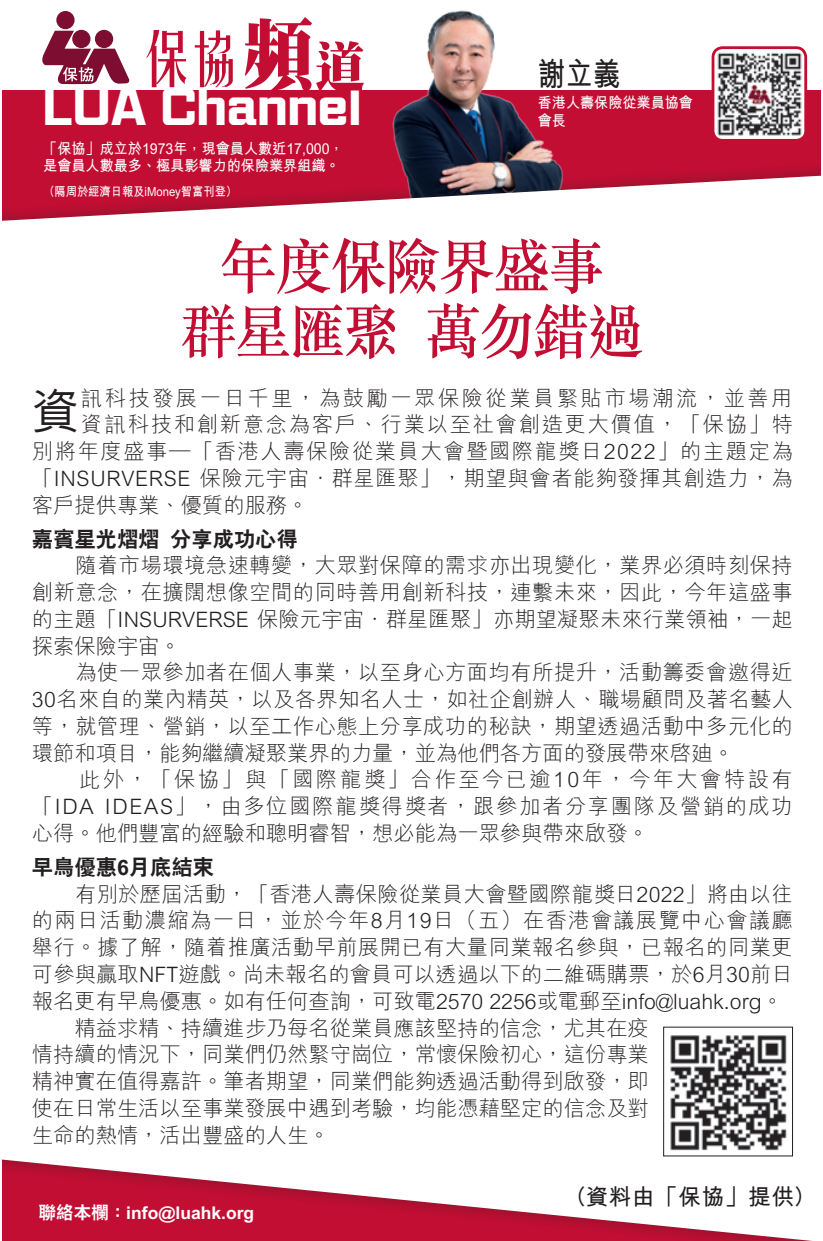
<style>
.page{position:relative;width:823px;height:1241px;background:#fff}
.page>*{position:absolute;margin:0;border:0;box-sizing:border-box;transform-origin:0 0}
.t1{font:60px/65px "M Sung Medium HKSCS";letter-spacing:-.045em;color:#c30e33;text-align:center;scale:.95 1}
.t2{font:49.75px "CJ Ngai Bold HKSCS";color:#fff}
.t3{font:48px "M Hei Medium HKSCS";color:#231f20}
.t4{font:32.5px "M Hei Bold HKSCS";color:#231f20;scale:.85 1}
.t5{font:22.5px "M Hei Bold HKSCS";letter-spacing:.03em;color:#231f20}
.t6{font:21.25px/26.8px "M Hei Light HKSCS";letter-spacing:.005em;color:#231f20;text-align:justify}
.t7{font:21.25px "M Hei Light HKSCS";letter-spacing:.035em;color:#231f20}
.t8{font:21.25px "M Hei Light HKSCS";letter-spacing:.075em;color:#231f20}
.t9{font:21.25px "M Hei Light HKSCS";letter-spacing:.06em;color:#231f20}
.t10{font:21.25px "M Hei Light HKSCS";letter-spacing:.025em;color:#231f20}
.t11{font:21.25px "M Hei Light HKSCS";letter-spacing:.08em;color:#231f20}
.t12{font:21.25px "M Hei Light HKSCS";letter-spacing:.12em;color:#231f20}
.t13{font:21.25px "C Hei 2 Xbold HKSCS";color:#231f20}
.t14{font:17.5px "C Hei 2 Xbold HKSCS";color:#fff}
.t15{font:15px/17.5px "M Hei Bold HKSCS";color:#fff;scale:.94 1}
.t16{font:12.5px "M Hei Bold HKSCS";color:#fff;scale:.9 1}
.s1{font-family:"M Sung Light HKSCS"}
</style>
<div class="page">
<div style="left:0;top:90px;width:822px;height:1150px;background:#c30e33"></div>
<img style="left:363px;top:10px;width:191px;height:148px">
<div style="left:2px;top:175px;width:818px;height:1065px;background:#fff"></div>
<hr style="left:0;top:0;width:2px;height:1240px;background:#fff">
<hr style="left:820px;top:0;width:2px;height:1240px;background:#fff">
<img style="left:715px;top:50px;width:87px;height:88px">
<div style="left:711px;top:46px;width:95px;height:96px;border:3px solid #c30e33;border-radius:10px"></div>
<div style="left:56px;top:11px;width:19px;height:18px;background:#7e0e31;border-radius:50%"></div>
<svg style="left:42px;top:31px;width:87px;height:53px"></svg>
<svg style="left:146px;top:30px;width:87px;height:57px"></svg>
<svg style="left:245px;top:17px;width:118px;height:73px"></svg>
<img style="left:665px;top:1028px;width:125px;height:125px">
<h2 class="t2" style="left:43px;top:74px;width:320px">LUA Channel</h2>
<p class="t15" style="left:43px;top:138px;width:321px">「保協」成立於1973年，現會員人數近17,000，是會員人數最多、極具影響力的保險業界組織。</p>
<p class="t16" style="left:43px;top:182px;width:217px">（隔周於經濟日報及iMoney智富刊登）</p>
<h3 class="t4" style="left:537px;top:50px;width:99px">謝立義</h3>
<p class="t15" style="left:537px;top:93px;width:166px">香港人壽保險從業員協會</p>
<p class="t15" style="left:537px;top:110px;width:31px">會長</p>
<h1 class="t1" style="left:181px;top:232px;width:489px">年度保險界盛事<br>群星匯聚 萬勿錯過</h1>
<h3 class="t3" style="left:32px;top:377px;width:50px">資</h3>
<p class="t12" style="left:81px;top:383px;width:712px">訊科技發展一日千里，為鼓勵一眾保險從業員緊貼市場潮流，並善用</p>
<p class="t11" style="left:81px;top:409px;width:713px">資訊科技和創新意念為客戶、行業以至社會創造更大價值，「保協」特</p>
<p class="t8" style="left:32px;top:436px;width:762px">別將年度盛事─「香港人壽保險從業員大會暨國際龍獎日2022」的主題定為</p>
<p class="t7" style="left:32px;top:463px;width:762px">「INSURVERSE 保險元宇宙<span class="s1">．</span>群星匯聚」，期望與會者能夠發揮其創造力，為</p>
<p class="t6" style="left:32px;top:490px;width:278px">客戶提供專業、優質的服務。</p>
<p class="t13" style="left:32px;top:524px;width:267px">嘉賓星光熠熠 分享成功心得</p>
<p class="t6" style="left:32px;top:551px;width:762px;text-indent:43px">隨着市場環境急速轉變，大眾對保障的需求亦出現變化，業界必須時刻保持創新意念，在擴闊想像空間的同時善用創新科技，連繫未來，因此，今年這盛事的主題「INSURVERSE 保險元宇宙<span class="s1">．</span>群星匯聚」亦期望凝聚未來行業領袖，一起探索保險宇宙。</p>
<p class="t6" style="left:32px;top:658px;width:762px;text-indent:43px">為使一眾參加者在個人事業，以至身心方面均有所提升，活動籌委會邀得近30名來自的業內精英，以及各界知名人士，如社企創辦人、職場顧問及著名藝人等，就管理、營銷，以至工作心態上分享成功的秘訣，期望透過活動中多元化的環節和項目，能夠繼續凝聚業界的力量，並為他們各方面的發展帶來啓廸。</p>
<p class="t6" style="left:32px;top:765px;width:762px;text-indent:47px">此外，「保協」與「國際龍獎」合作至今已逾10年，今年大會特設有「IDA IDEAS」，由多位國際龍獎得獎者，跟參加者分享團隊及營銷的成功心得。他們豐富的經驗和聰明睿智，想必能為一眾參與帶來啟發。</p>
<p class="t13" style="left:32px;top:852px;width:183px">早鳥優惠6月底結束</p>
<p class="t6" style="left:75px;top:879px;width:718px">有別於歷屆活動，「香港人壽保險從業員大會暨國際龍獎日2022」將由以往</p>
<p class="t9" style="left:32px;top:905px;width:762px">的兩日活動濃縮為一日，並於今年8月19日（五）在香港會議展覽中心會議廳</p>
<p class="t10" style="left:32px;top:932px;width:762px">舉行。據了解，隨着推廣活動早前展開已有大量同業報名參與，已報名的同業更</p>
<p class="t6" style="left:32px;top:959px;width:761px">可參與贏取NFT遊戲。尚未報名的會員可以透過以下的二維碼購票，於6月30前日</p>
<p class="t6" style="left:32px;top:986px;width:752px">報名更有早鳥優惠。如有任何查詢，可致電2570 2256或電郵至info@luahk.org。</p>
<p class="t6" style="left:74px;top:1013px;width:575px">精益求精、持續進步乃每名從業員應該堅持的信念，尤其在疫</p>
<p class="t6" style="left:32px;top:1040px;width:618px">情持續的情況下，同業們仍然緊守崗位，常懷保險初心，這份專業</p>
<p class="t6" style="left:32px;top:1066px;width:618px">精神實在值得嘉許。筆者期望，同業們能夠透過活動得到啟發，即</p>
<p class="t6" style="left:32px;top:1093px;width:618px">使在日常生活以至事業發展中遇到考驗，均能憑藉堅定的信念及對</p>
<p class="t6" style="left:32px;top:1120px;width:299px">生命的熱情，活出豐盛的人生。</p>
<p class="t14" style="left:39px;top:1200px;width:217px">聯絡本欄：info@luahk.org</p>
<p class="t5" style="left:563px;top:1180px;width:254px">（資料由「保協」提供）</p>
</div>
